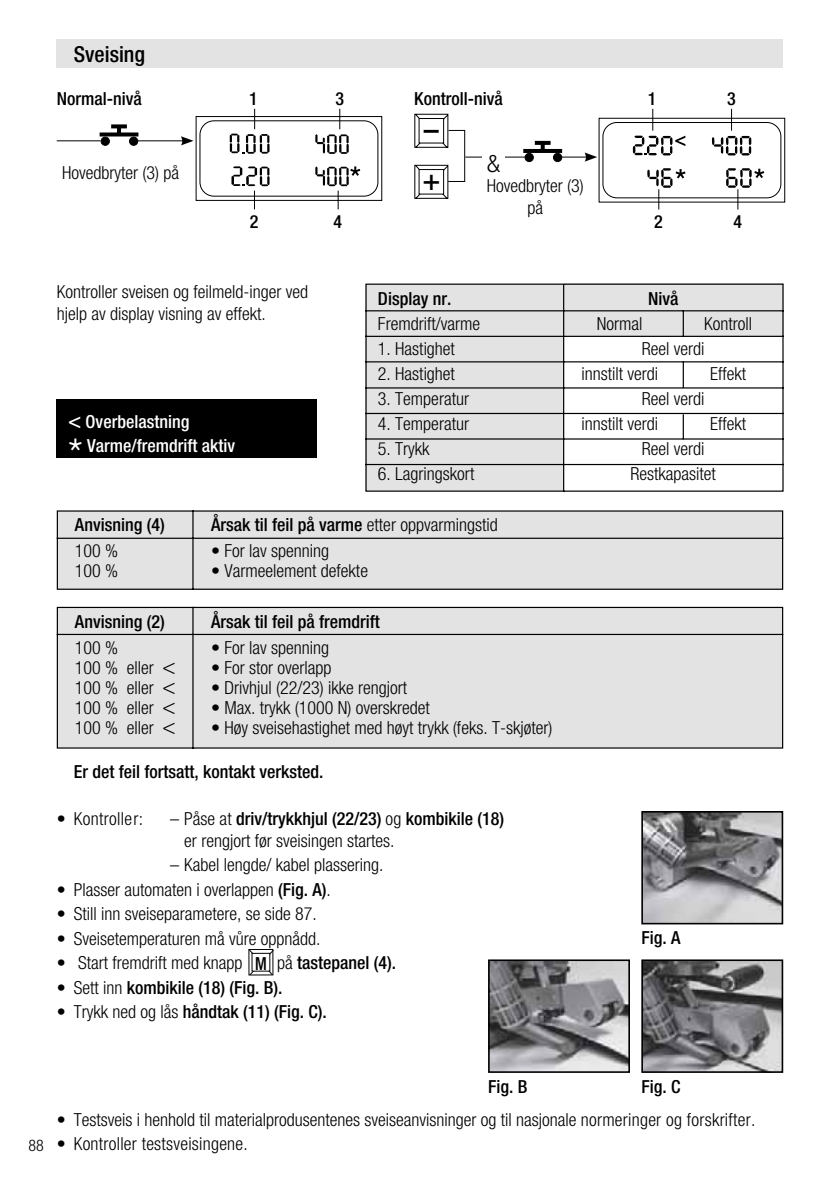
<style>
.page{position:relative;width:840px;height:1191px;background:#fff}
.page>*{position:absolute;margin:0;border:0;box-sizing:border-box;transform-origin:0 0}
.t1{font:300 condensed 44px "Helvetica Neue";color:#fff}
.t2{font:500 condensed 30px "Helvetica Neue";color:#000}
.t3{font:300 condensed 24px "Helvetica Neue";color:#000}
.t4{font:500 condensed 22px "Helvetica Neue";color:#000}
.t5{font:300 condensed 18px/21.6px "Helvetica Neue";color:#000}
.t6{font:500 condensed 18px "Helvetica Neue";color:#000}
.t7{font:500 condensed 18px "Helvetica Neue";color:#fff}
.t8{font:300 condensed 18px "Helvetica Neue";letter-spacing:.02em;color:#000}
.t9{font:500 condensed 18px "Helvetica Neue LTW1 G";color:#000;scale:.9 1}
.t10{font:300 condensed 16px "Helvetica Neue LTW1 G";color:#000}
.s1{font-size:22px}
.s2{font-weight:300}
.s3{font-weight:500}
.s4{font-family:"Helvetica Neue LTW1 G"}
</style>
<div class="page">
<div style="left:57px;top:399px;width:259px;height:59px;background:#000"></div>
<svg style="left:365px;top:283px;width:419px;height:209px"></svg>
<svg style="left:56px;top:606px;width:728px;height:143px;background:#dcdcdc"></svg>
<svg style="left:56px;top:510px;width:728px;height:80px;background:#d8d8d8"></svg>
<hr style="left:57px;top:140px;width:43px;height:1px;background:#000">
<hr style="left:135px;top:140px;width:49px;height:1px;background:#000">
<svg style="left:99px;top:132px;width:39px;height:4px"></svg>
<svg style="left:111px;top:124px;width:16px;height:4px"></svg>
<svg style="left:117px;top:126px;width:4px;height:8px"></svg>
<div style="left:101px;top:137px;width:8px;height:8px;background:#000;border-radius:50%"></div>
<div style="left:101px;top:137px;width:9px;height:9px;border:1px solid #000;border-radius:50%"></div>
<div style="left:129px;top:137px;width:9px;height:8px;background:#000;border-radius:50%"></div>
<div style="left:129px;top:137px;width:9px;height:9px;border:1px solid #000;border-radius:50%"></div>
<svg style="left:181px;top:109px;width:201px;height:100px"></svg>
<hr style="left:465px;top:157px;width:63px;height:1px;background:#000">
<hr style="left:556px;top:157px;width:31px;height:1px;background:#000">
<svg style="left:584px;top:109px;width:200px;height:100px"></svg>
<hr style="left:523px;top:149px;width:39px;height:4px;background:#000">
<svg style="left:534px;top:141px;width:16px;height:4px"></svg>
<svg style="left:540px;top:143px;width:4px;height:6px"></svg>
<div style="left:525px;top:153px;width:8px;height:9px;background:#000;border-radius:50%"></div>
<div style="left:524px;top:153px;width:9px;height:9px;border:1px solid #000;border-radius:50%"></div>
<div style="left:553px;top:153px;width:8px;height:9px;background:#000;border-radius:50%"></div>
<div style="left:552px;top:153px;width:10px;height:9px;border:1px solid #000;border-radius:50%"></div>
<svg style="left:414px;top:164px;width:34px;height:35px"></svg>
<div style="left:419px;top:169px;width:24px;height:25px;background:#fff"></div>
<div style="left:418px;top:169px;width:26px;height:26px;border:1px solid #000"></div>
<svg style="left:414px;top:113px;width:34px;height:35px"></svg>
<div style="left:419px;top:118px;width:24px;height:25px;background:#fff"></div>
<div style="left:418px;top:118px;width:26px;height:25px;border:1px solid #000"></div>
<div style="left:482px;top:140px;width:22px;height:35px;background:#fff"></div>
<div style="left:447px;top:130px;width:18px;height:52px;border:1px solid #000"></div>
<div style="left:57px;top:40px;width:725px;height:28px;background:#e3e3e3"></div>
<svg style="left:248px;top:949px;width:26px;height:27px"></svg>
<div style="left:252px;top:953px;width:18px;height:18px;background:#fff"></div>
<div style="left:251px;top:952px;width:19px;height:19px;border:1px solid #000"></div>
<img style="left:644px;top:814px;width:135px;height:107px">
<div style="left:641px;top:811px;width:141px;height:113px;border:2px solid #000"></div>
<img style="left:491px;top:962px;width:135px;height:107px">
<div style="left:488px;top:959px;width:141px;height:113px;border:2px solid #000"></div>
<img style="left:644px;top:962px;width:135px;height:107px">
<div style="left:641px;top:959px;width:141px;height:113px;border:2px solid #000"></div>
<p class="t4" style="left:74px;top:46px;width:73px">Sveising</p>
<p class="t6" style="left:57px;top:92px;width:86px">Normal-nivå</p>
<p class="t5" style="left:62px;top:163px;width:118px">Hovedbryter (3) på</p>
<p class="t6" style="left:249px;top:92px;width:10px">1</p>
<p class="t6" style="left:335px;top:92px;width:10px">3</p>
<p class="t6" style="left:250px;top:215px;width:10px">2</p>
<p class="t6" style="left:333px;top:215px;width:10px">4</p>
<p class="t6" style="left:414px;top:92px;width:90px">Kontroll-nivå</p>
<h2 class="t2" style="left:423px;top:119px;width:16px">–</h2>
<h2 class="t2" style="left:422px;top:168px;width:19px">+</h2>
<h3 class="t3" style="left:487px;top:155px;width:14px">&amp;</h3>
<p class="t5" style="left:486px;top:176px;width:98px;text-align:center">Hovedbryter (3) på</p>
<p class="t6" style="left:647px;top:92px;width:10px">1</p>
<p class="t6" style="left:726px;top:92px;width:10px">3</p>
<p class="t6" style="left:654px;top:215px;width:10px">2</p>
<p class="t6" style="left:733px;top:215px;width:10px">4</p>
<p class="t5" style="left:57px;top:282px;width:253px">Kontroller sveisen og feilmeld-inger ved hjelp av display visning av effekt.</p>
<p class="t6" style="left:378px;top:292px;width:75px">Display nr.</p>
<p class="t6" style="left:647px;top:292px;width:32px">Nivå</p>
<p class="t5" style="left:378px;top:315px;width:104px">Fremdrift/varme</p>
<p class="t5" style="left:596px;top:315px;width:47px">Normal</p>
<p class="t5" style="left:703px;top:315px;width:49px">Kontroll</p>
<p class="t5" style="left:378px;top:340px;width:78px">1. Hastighet</p>
<p class="t5" style="left:641px;top:340px;width:64px">Reel verdi</p>
<p class="t5" style="left:378px;top:365px;width:78px">2. Hastighet</p>
<p class="t5" style="left:581px;top:365px;width:78px">innstilt verdi</p>
<p class="t5" style="left:709px;top:365px;width:37px">Effekt</p>
<p class="t5" style="left:378px;top:390px;width:92px">3. Temperatur</p>
<p class="t5" style="left:641px;top:390px;width:64px">Reel verdi</p>
<p class="t5" style="left:378px;top:415px;width:92px">4. Temperatur</p>
<p class="t5" style="left:581px;top:415px;width:78px">innstilt verdi</p>
<p class="t5" style="left:709px;top:415px;width:37px">Effekt</p>
<p class="t5" style="left:378px;top:440px;width:53px">5. Trykk</p>
<p class="t5" style="left:641px;top:440px;width:64px">Reel verdi</p>
<p class="t5" style="left:378px;top:465px;width:98px">6. Lagringskort</p>
<p class="t5" style="left:630px;top:465px;width:87px">Restkapasitet</p>
<p class="t7" style="left:68px;top:415px;width:123px"><span class="s1">&lt;</span> Overbelastning</p>
<h1 class="t1" style="left:68px;top:438px;width:16px">*</h1>
<p class="t7" style="left:87px;top:439px;width:149px">Varme/fremdrift aktiv</p>
<p class="t6" style="left:75px;top:518px;width:91px">Anvisning (4)</p>
<p class="t6" style="left:211px;top:518px;width:288px">Årsak til feil på varme <span class="s2">etter oppvarmingstid</span></p>
<p class="t5" style="left:75px;top:541px;width:45px">100 %</p>
<p class="t5" style="left:211px;top:541px;width:119px">• For lav spenning</p>
<p class="t5" style="left:75px;top:561px;width:45px">100 %</p>
<p class="t5" style="left:211px;top:561px;width:158px">• Varmeelement defekte</p>
<p class="t6" style="left:75px;top:615px;width:91px">Anvisning (2)</p>
<p class="t6" style="left:211px;top:615px;width:170px">Årsak til feil på fremdrift</p>
<p class="t5" style="left:75px;top:638px;width:45px">100 %</p>
<p class="t5" style="left:211px;top:638px;width:119px">• For lav spenning</p>
<p class="t5" style="left:75px;top:658px;width:102px">100 % eller <span class="s1">&lt;</span></p>
<p class="t5" style="left:211px;top:658px;width:122px">• For stor overlapp</p>
<p class="t5" style="left:75px;top:678px;width:102px">100 % eller <span class="s1">&lt;</span></p>
<p class="t5" style="left:211px;top:678px;width:197px">• Drivhjul (22/23) ikke rengjort</p>
<p class="t5" style="left:75px;top:698px;width:102px">100 % eller <span class="s1">&lt;</span></p>
<p class="t5" style="left:211px;top:698px;width:220px">• Max. trykk (1000 N) overskredet</p>
<p class="t5" style="left:75px;top:718px;width:102px">100 % eller <span class="s1">&lt;</span></p>
<p class="t5" style="left:211px;top:718px;width:342px">• Høy sveisehastighet med høyt trykk (feks. T-skjøter)</p>
<p class="t6" style="left:74px;top:765px;width:251px">Er det feil fortsatt, kontakt verksted.</p>
<p class="t8" style="left:57px;top:812px;width:88px">• Kontroller:</p>
<p class="t5" style="left:184px;top:809px;width:321px;text-indent:-14px">– Påse at <span class="s3">driv/trykkhjul (22/23)</span> og <span class="s3">kombikile (18) </span>er rengjort før sveisingen startes.</p>
<p class="t5" style="left:170px;top:855px;width:214px">– Kabel lengde/ kabel plassering.</p>
<p class="t5" style="left:57px;top:880px;width:275px">• Plasser automaten i overlappen <span class="s3">(Fig. A)</span>.</p>
<p class="t5" style="left:57px;top:904px;width:261px">• Still inn sveiseparametere, se side 87.</p>
<p class="t5" style="left:57px;top:929px;width:265px">• Sveisetemperaturen må v<span class="s4">ů</span>re oppnådd.</p>
<p class="t5" style="left:57px;top:953px;width:187px">• Start fremdrift med knapp</p>
<p class="t6" style="left:277px;top:956px;width:120px"><span class="s2">på</span> tastepanel (4).</p>
<p class="t6" style="left:57px;top:980px;width:227px"><span class="s2">• Sett inn</span> kombikile (18) (Fig. B).</p>
<p class="t6" style="left:57px;top:1005px;width:271px"><span class="s2">• Trykk ned og lås</span> håndtak (11) (Fig. C).</p>
<p class="t9" style="left:255px;top:956px;width:15px">M</p>
<p class="t6" style="left:641px;top:931px;width:40px">Fig. A</p>
<p class="t10" style="left:28px;top:1140px;width:17px">88</p>
<p class="t6" style="left:488px;top:1079px;width:41px">Fig. B</p>
<p class="t6" style="left:641px;top:1079px;width:40px">Fig. C</p>
<p class="t5" style="left:57px;top:1110px;width:699px">• Testsveis i henhold til materialprodusentenes sveiseanvisninger og til nasjonale normeringer og forskrifter.</p>
<p class="t5" style="left:57px;top:1134px;width:192px">• Kontroller testsveisingene.</p>
</div>
